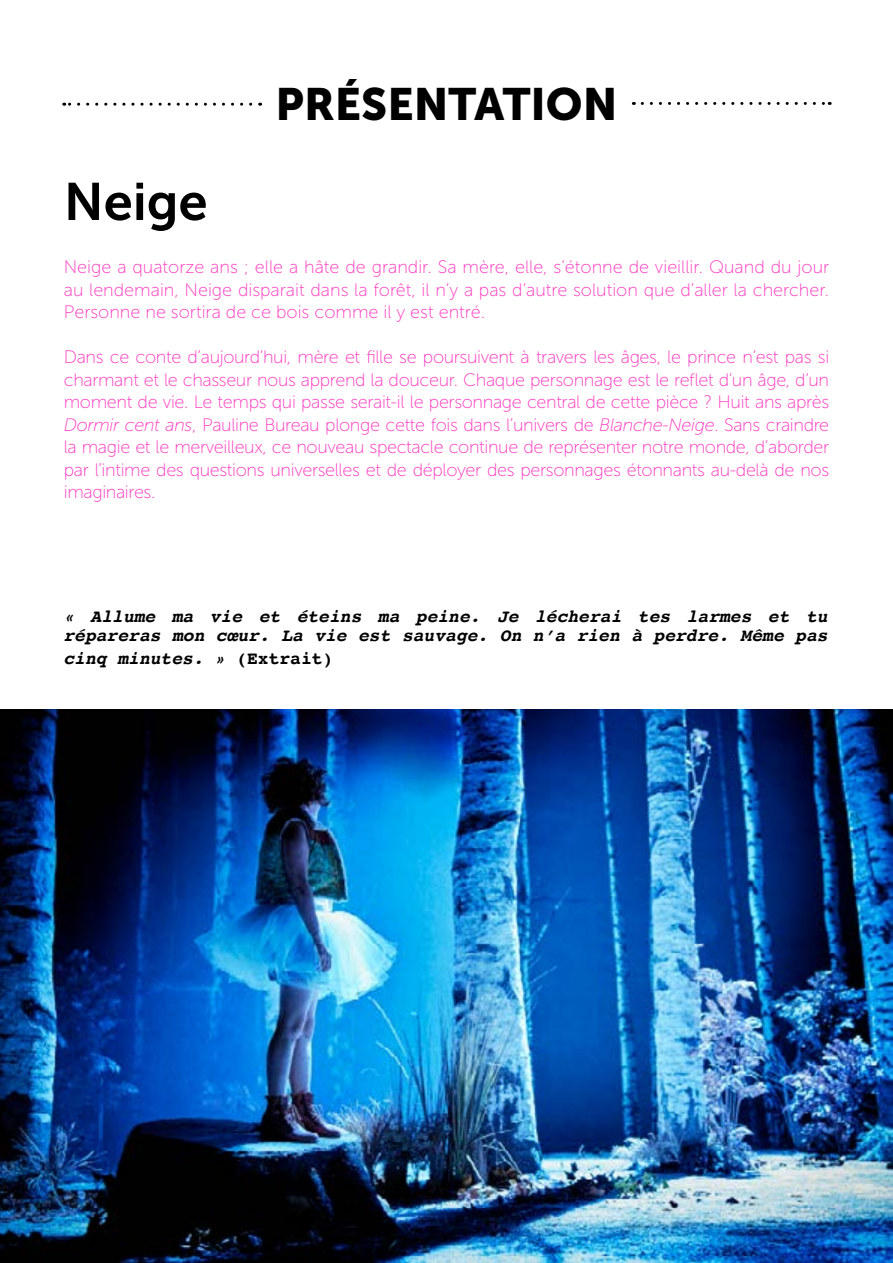
<style>
.page{position:relative;width:893px;height:1263px;background:#fff}
.page>*{position:absolute;margin:0;border:0;box-sizing:border-box;transform-origin:0 0}
.t1{font:52.5px "Museo Sans 700";color:#000}
.t2{font:45px "Museo Sans 900";color:#000}
.t3{font:18px/22.5px "Museo Sans 100";letter-spacing:-.015em;color:#ff37be;text-align:justify}
.t4{font:italic 700 18px/19.5px "Courier";color:#020203}
.s1{font-style:italic}
.s2{font-style:normal}
</style>
<div class="page">
<svg style="left:64px;top:103px;width:187px;height:3px"></svg>
<svg style="left:642px;top:102px;width:188px;height:3px"></svg>
<img style="left:0;top:709px;width:893px;height:554px">
<h1 class="t1" style="left:64px;top:173px;width:145px">Neige</h1>
<h2 class="t2" style="left:276px;top:79px;width:343px">PRÉSENTATION</h2>
<p class="t3" style="left:64px;top:256px;width:767px">Neige a quatorze ans ; elle a hâte de grandir. Sa mère, elle, s’étonne de vieillir. Quand du jour au lendemain, Neige disparait dans la forêt, il n’y a pas d’autre solution que d’aller la chercher.<br>Personne ne sortira de ce bois comme il y est entré.</p>
<p class="t3" style="left:64px;top:346px;width:767px">Dans ce conte d’aujourd’hui, mère et fille se poursuivent à travers les âges, le prince n’est pas si charmant et le chasseur nous apprend la douceur. Chaque personnage est le reflet d’un âge, d’un moment de vie. Le temps qui passe serait-il le personnage central de cette pièce ? Huit ans après <span class="s1">Dormir cent ans</span>, Pauline Bureau plonge cette fois dans l’univers de <span class="s1">Blanche-Neige</span>. Sans craindre la magie et le merveilleux, ce nouveau spectacle continue de représenter notre monde, d’aborder par l’intime des questions universelles et de déployer des personnages étonnants au-delà de nos imaginaires.</p>
<p class="t4" style="left:63px;top:607px;width:766px">« Allume ma vie et éteins ma peine. Je lécherai tes larmes et tu répareras mon cœur. La vie est sauvage. On n’a rien à perdre. Même pas</p>
<p class="t4" style="left:63px;top:649px;width:272px">cinq minutes. » <span class="s2">(Extrait)</span></p>
</div>
